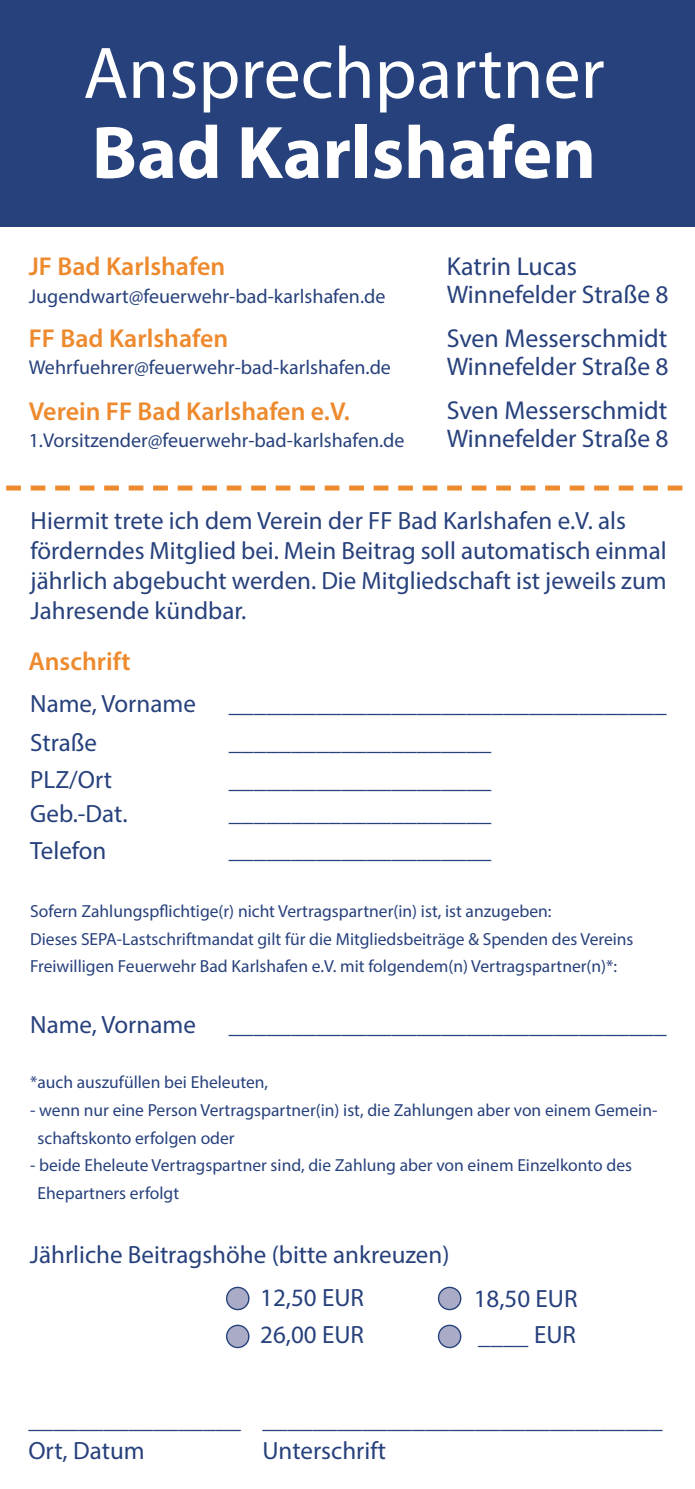
<style>
.page{position:relative;width:695px;height:1489px;background:#fff}
.page>*{position:absolute;margin:0;border:0;box-sizing:border-box;transform-origin:0 0}
.t1{font:700 75px "Myriad Pro";color:#fff}
.t2{font:73.75px "Myriad Pro";color:#fff}
.t3{font:600 26px "Myriad Pro";color:#ee8a2e}
.t4{font:26px "Myriad Pro";color:#27417c}
.t5{font:25.5px "Myriad Pro";color:#27417c}
.t6{font:25px/30px "Myriad Pro";color:#27417c}
.t7{font:20px "Myriad Pro";color:#27417c}
.t8{font:17.5px/27.5px "Myriad Pro";color:#27417c}
</style>
<div class="page">
<div style="left:0;top:0;width:694px;height:227px;background:#27417c"></div>
<svg style="left:226px;top:1286px;width:23px;height:24px"></svg>
<svg style="left:226px;top:1324px;width:23px;height:23px"></svg>
<svg style="left:438px;top:1286px;width:23px;height:24px"></svg>
<svg style="left:438px;top:1324px;width:23px;height:23px"></svg>
<svg style="left:6px;top:485px;width:676px;height:5px"></svg>
<h2 class="t2" style="left:83px;top:28px;width:523px">Ansprechpartner</h2>
<h1 class="t1" style="left:92px;top:104px;width:505px">Bad Karlshafen</h1>
<p class="t3" style="left:29px;top:250px;width:198px">JF Bad Karlshafen</p>
<p class="t7" style="left:29px;top:283px;width:358px">Jugendwart@feuerwehr-bad-karlshafen.de</p>
<p class="t3" style="left:29px;top:321px;width:201px">FF Bad Karlshafen</p>
<p class="t7" style="left:29px;top:355px;width:363px">Wehrfuehrer@feuerwehr-bad-karlshafen.de</p>
<p class="t3" style="left:29px;top:394px;width:323px">Verein FF Bad Karlshafen e.V.</p>
<p class="t7" style="left:29px;top:428px;width:377px">1.Vorsitzender@feuerwehr-bad-karlshafen.de</p>
<p class="t4" style="left:446px;top:250px;width:132px">Katrin Lucas</p>
<p class="t5" style="left:446px;top:278px;width:223px">Winnefelder Straße 8</p>
<p class="t4" style="left:446px;top:322px;width:222px">Sven Messerschmidt</p>
<p class="t5" style="left:446px;top:350px;width:223px">Winnefelder Straße 8</p>
<p class="t4" style="left:446px;top:394px;width:222px">Sven Messerschmidt</p>
<p class="t5" style="left:446px;top:422px;width:223px">Winnefelder Straße 8</p>
<p class="t6" style="left:31px;top:505px;width:637px">Hiermit trete ich dem Verein der FF Bad Karlshafen e.V. als förderndes Mitglied bei. Mein Beitrag soll automatisch einmal jährlich abgebucht werden. Die Mitgliedschaft ist jeweils zum Jahresende kündbar.</p>
<p class="t3" style="left:28px;top:644px;width:103px">Anschrift</p>
<p class="t6" style="left:30px;top:688px;width:167px">Name, Vorname</p>
<p class="t6" style="left:30px;top:727px;width:68px">Straße</p>
<p class="t6" style="left:30px;top:764px;width:83px">PLZ/Ort</p>
<p class="t6" style="left:30px;top:797px;width:99px">Geb.-Dat.</p>
<p class="t6" style="left:30px;top:835px;width:78px">Telefon</p>
<p class="t6" style="left:229px;top:688px;width:439px">___________________________________</p>
<p class="t6" style="left:229px;top:726px;width:264px">_____________________</p>
<p class="t6" style="left:229px;top:763px;width:264px">_____________________</p>
<p class="t6" style="left:229px;top:797px;width:264px">_____________________</p>
<p class="t6" style="left:229px;top:834px;width:264px">_____________________</p>
<p class="t8" style="left:30px;top:897px;width:605px">Sofern Zahlungspflichtige(r) nicht Vertragspartner(in) ist, ist anzugeben:<br>Dieses SEPA-Lastschriftmandat gilt für die Mitgliedsbeiträge &amp; Spenden des Vereins<br>Freiwilligen Feuerwehr Bad Karlshafen e.V. mit folgendem(n) Vertragspartner(n)*:</p>
<p class="t6" style="left:30px;top:1009px;width:167px">Name, Vorname</p>
<p class="t6" style="left:229px;top:1009px;width:439px">___________________________________</p>
<p class="t8" style="left:30px;top:1068px;width:239px">*auch auszufüllen bei Eheleuten,</p>
<p class="t8" style="left:38px;top:1096px;width:621px;text-indent:-7px">- wenn nur eine Person Vertragspartner(in) ist, die Zahlungen aber von einem Gemein&shy;schaftskonto erfolgen oder</p>
<p class="t8" style="left:38px;top:1150px;width:596px;text-indent:-8px">- beide Eheleute Vertragspartner sind, die Zahlung aber von einem Einzelkonto des<br>Ehepartners erfolgt</p>
<p class="t6" style="left:260px;top:1232px;width:191px;line-height:43px;text-indent:-230px">Jährliche Beitragshöhe (bitte ankreuzen)<br>12,50 EUR</p>
<p class="t6" style="left:260px;top:1318px;width:105px">26,00 EUR</p>
<p class="t6" style="left:473px;top:1283px;width:105px">18,50 EUR</p>
<p class="t6" style="left:478px;top:1320px;width:99px">____ EUR</p>
<p class="t6" style="left:28px;top:1404px;width:635px">_________________ ________________________________</p>
<p class="t6" style="left:28px;top:1434px;width:118px">Ort, Datum</p>
<p class="t6" style="left:262px;top:1434px;width:125px">Unterschrift</p>
</div>
